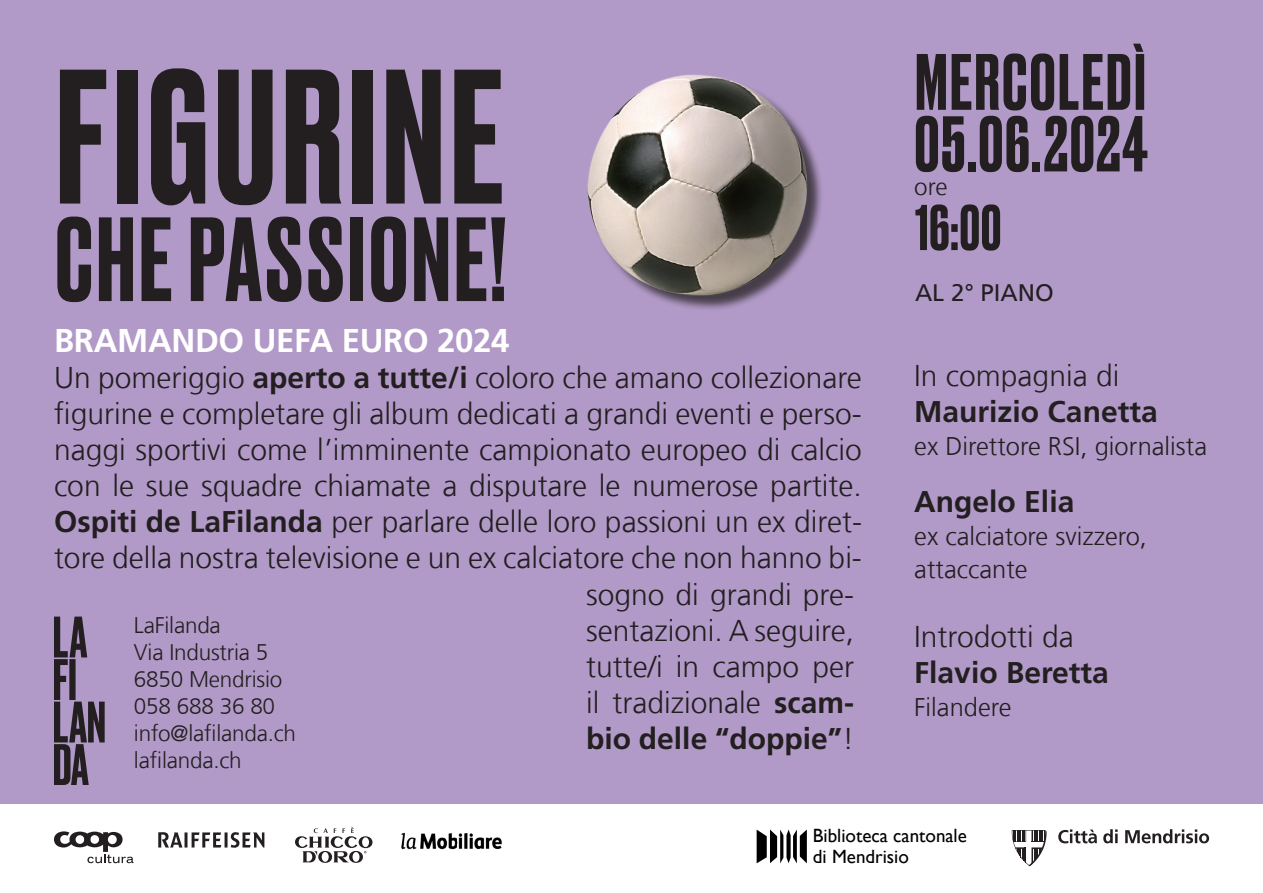
<style>
.page{position:relative;width:1263px;height:893px;background:#fff}
.page>*{position:absolute;margin:0;border:0;box-sizing:border-box;transform-origin:0 0}
.t1{font:500 180px "Druk";letter-spacing:.03em;color:#231f20}
.t2{font:500 112.5px "Druk";letter-spacing:.03em;color:#231f20}
.t3{font:500 75px "Druk";letter-spacing:.03em;color:#231f20}
.t4{font:500 74.1px "Druk";letter-spacing:.02em;color:#231f20}
.t5{font:500 60.75px "Druk";color:#231f20}
.t6{font:700 33px "Frutiger LT Com";letter-spacing:-.01em;color:#fff}
.t7{font:300 30px/36px "Frutiger LT Com";color:#231f20;text-align:justify}
.t8{font:700 30px "Frutiger LT Com";color:#231f20}
.t9{font:300 25.5px/33px "Frutiger LT Com";color:#231f20}
.t10{font:300 24.3px "Frutiger LT Com";color:#231f20}
.t11{font:24px "Frutiger LT Com";color:#231f20}
.t12{font:300 22.5px/27px "Frutiger LT Com";letter-spacing:-.01em;color:#231f20}
.t13{font:19.2px/20.2px "Gill Sans";color:#000001}
.s1{font-weight:700}
</style>
<div class="page">
<div style="left:0;top:0;width:1263px;height:804px;background:#b29ac8"></div>
<svg style="left:54px;top:617px;width:51px;height:168px"></svg>
<div style="left:590px;top:77px;width:234px;height:235px;background:#231f20;opacity:.75"></div>
<img style="left:587px;top:74px;width:227px;height:229px">
<svg style="left:1012px;top:830px;width:35px;height:36px"></svg>
<svg style="left:1058px;top:829px;width:39px;height:14px"></svg>
<svg style="left:1103px;top:829px;width:14px;height:14px"></svg>
<svg style="left:1125px;top:829px;width:84px;height:14px"></svg>
<svg style="left:757px;top:829px;width:50px;height:34px"></svg>
<svg style="left:54px;top:831px;width:80px;height:32px"></svg>
<svg style="left:158px;top:832px;width:106px;height:16px"></svg>
<img style="left:401px;top:832px;width:101px;height:18px">
<svg style="left:295px;top:827px;width:77px;height:36px"></svg>
<h1 class="t1" style="left:56px;top:14px;width:449px">FIGURINE</h1>
<h2 class="t2" style="left:55px;top:182px;width:453px">CHE PASSIONE!</h2>
<h3 class="t3" style="left:915px;top:31px;width:232px">MERCOLEDÌ</h3>
<h3 class="t4" style="left:914px;top:93px;width:235px">05.06.2024</h3>
<p class="t10" style="left:914px;top:173px;width:35px">ore</p>
<h3 class="t5" style="left:915px;top:186px;width:88px">16:00</h3>
<p class="t11" style="left:915px;top:279px;width:140px">AL 2° PIANO</p>
<p class="t6" style="left:54px;top:321px;width:457px">BRAMANDO UEFA EURO 2024</p>
<p class="t7" style="left:54px;top:360px;width:809px">Un pomeriggio <span class="s1">aperto a tutte/i</span> coloro che amano collezionare figurine e completare gli album dedicati a grandi eventi e perso&shy;naggi sportivi come l’imminente campionato europeo di calcio con le sue squadre chiamate a disputare le numerose partite.<br><span class="s1">Ospiti de LaFilanda</span> per parlare delle loro passioni un ex diret&shy;tore della nostra televisione e un ex calciatore che non hanno bi-</p>
<p class="t7" style="left:914px;top:358px;width:207px">In compagnia di</p>
<p class="t8" style="left:914px;top:394px;width:245px">Maurizio Canetta</p>
<p class="t9" style="left:914px;top:430px;width:294px">ex Direttore RSI, giornalista</p>
<p class="t8" style="left:914px;top:484px;width:162px">Angelo Elia</p>
<p class="t9" style="left:914px;top:520px;width:234px">ex calciatore svizzero, attaccante</p>
<p class="t12" style="left:134px;top:612px;width:164px">LaFilanda<br>Via Industria 5<br>6850 Mendrisio<br>058 688 36 80 info@lafilanda.ch lafilanda.ch</p>
<p class="t7" style="left:586px;top:577px;width:269px">sogno di grandi pre&shy;sentazioni. A seguire, tutte/i in campo per il tradizionale <span class="s1">scam&shy;bio delle “doppie”</span>!</p>
<p class="t7" style="left:914px;top:619px;width:161px">Introdotti da</p>
<p class="t8" style="left:914px;top:655px;width:196px">Flavio Beretta</p>
<p class="t9" style="left:914px;top:691px;width:99px">Filandere</p>
<p class="t13" style="left:813px;top:826px;width:155px">Biblioteca cantonale di Mendrisio</p>
</div>
